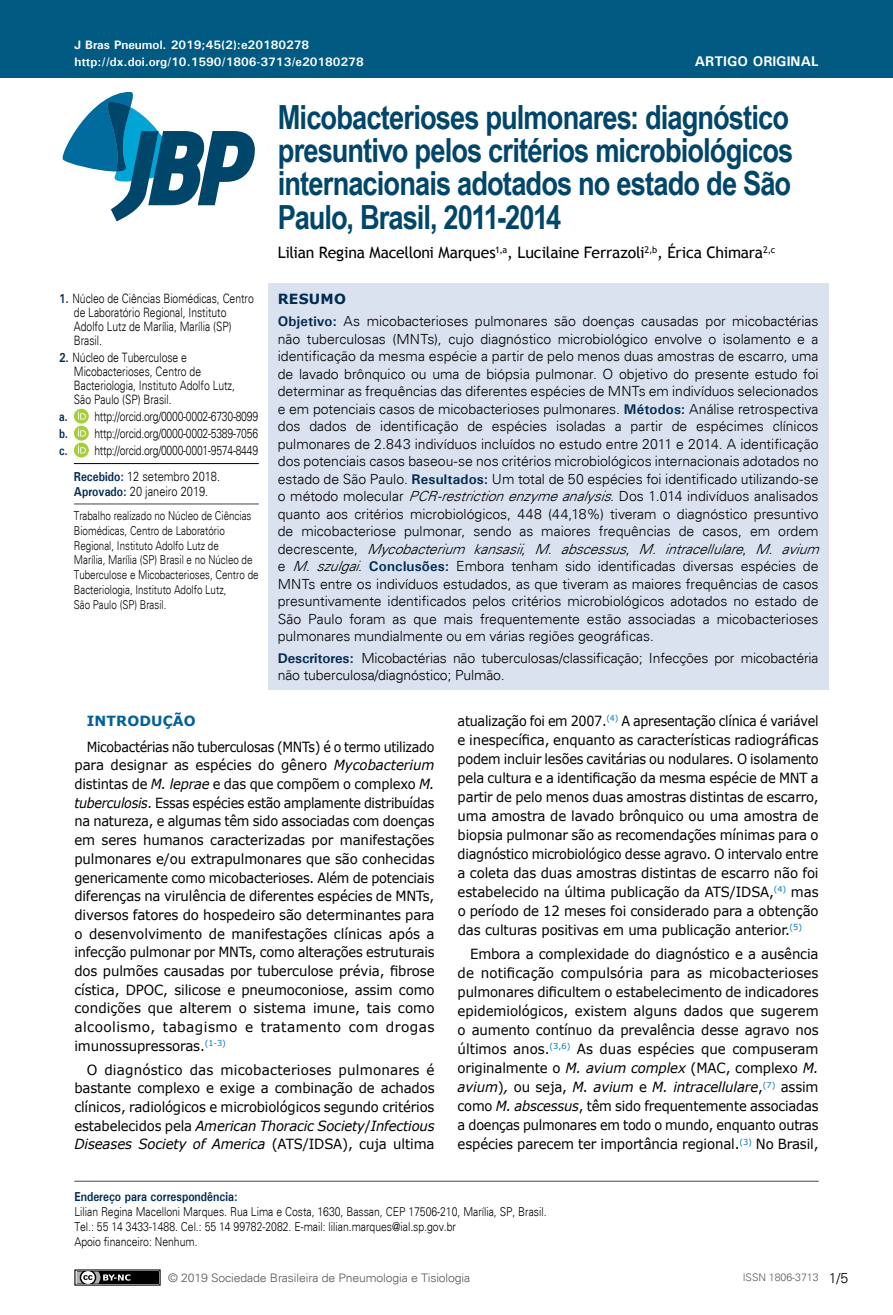
<style>
.page{position:relative;width:893px;height:1315px;background:#fff}
.page>*{position:absolute;margin:0;border:0;box-sizing:border-box;transform-origin:0 0}
.t1{font:700 33.25px/33.2px "Arial Narrow";letter-spacing:-.025em;color:#00466b}
.t2{font:15.75px "Trebuchet MS";letter-spacing:-.015em;color:#000}
.t3{font:300 14px/17.5px "Univers";color:#000}
.t4{font:14px/18.7px "Verdana";letter-spacing:-.01em;color:#000;text-align:justify;scale:.9 1}
.t5{font:14px/19.1px "Verdana";letter-spacing:-.01em;color:#000;text-align:justify;scale:.91 1}
.t6{font:14px/19.1px "Verdana";letter-spacing:-.01em;color:#000;text-align:justify;scale:.95 1}
.t7{font:14px/18.7px "Verdana";letter-spacing:-.01em;color:#000;text-align:justify}
.t8{font:700 14px "Univers";color:#fff}
.t9{font:700 14px "Verdana";letter-spacing:.01em;color:#01609a}
.t10{font:700 14px "Verdana";letter-spacing:.015em;color:#002b51}
.t11{font:300 12.95px/14px "Univers";color:#000;scale:.8 1}
.t12{font:300 12.95px/14.9px "Univers";color:#000;scale:.85 1}
.t13{font:700 12.95px "Univers";color:#002b51;scale:.85 1}
.t14{font:300 12.25px/14.7px "Univers";color:#000;scale:.8 1}
.t15{font:300 12.25px/14.7px "Univers";color:#000;scale:.85 1}
.t16{font:700 12.25px "Univers";color:#fff}
.t17{font:300 11.72px "Univers";letter-spacing:-.01em;color:#58595b;scale:1.04 1}
.t18{font:300 10.5px "Univers";color:#58595b}
.s1{font-weight:700;color:#002b51}
.s2{font-style:italic}
</style>
<div class="page">
<div style="left:0;top:0;width:893px;height:78px;background:#005a82"></div>
<svg style="left:62px;top:91px;width:193px;height:130px"></svg>
<div style="left:75px;top:1270px;width:85px;height:15px;background:#000"></div>
<div style="left:74px;top:1269px;width:87px;height:16px;border:1px solid #000"></div>
<svg style="left:74px;top:1269px;width:56px;height:17px"></svg>
<div style="left:268px;top:283px;width:560px;height:407px;background:#dbe2ef"></div>
<hr style="left:74px;top:1180px;width:745px;height:1px;background:#464547">
<svg style="left:74px;top:409px;width:14px;height:14px"></svg>
<div style="left:74px;top:409px;width:15px;height:14px;background:#a6ce39;border-radius:50%"></div>
<svg style="left:78px;top:411px;width:8px;height:8px"></svg>
<svg style="left:74px;top:426px;width:14px;height:14px"></svg>
<div style="left:74px;top:426px;width:15px;height:14px;background:#a6ce39;border-radius:50%"></div>
<svg style="left:78px;top:428px;width:8px;height:8px"></svg>
<svg style="left:74px;top:443px;width:14px;height:14px"></svg>
<div style="left:74px;top:443px;width:15px;height:14px;background:#a6ce39;border-radius:50%"></div>
<svg style="left:78px;top:445px;width:8px;height:8px"></svg>
<hr style="left:74px;top:463px;width:185px;height:1px;background:#000">
<hr style="left:74px;top:503px;width:185px;height:1px;background:#464547">
<p class="t16" style="left:74px;top:37px;width:236px">J Bras Pneumol. 2019;45(2):e20180278</p>
<p class="t16" style="left:74px;top:54px;width:291px">http://dx.doi.org/10.1590/1806-3713/e20180278</p>
<p class="t8" style="left:695px;top:52px;width:125px">ARTIGO ORIGINAL</p>
<p class="t11" style="left:74px;top:291px;width:226px;text-indent:-15px"><span class="s1">1.</span> Núcleo de Ciências Biomédicas, Centro de Laboratório Regional, Instituto<br>Adolfo Lutz de Marília, Marília (SP)<br>Brasil.</p>
<p class="t11" style="left:74px;top:350px;width:203px;text-indent:-15px"><span class="s1">2.</span> Núcleo de Tuberculose e<br>Micobacterioses, Centro de<br>Bacteriologia, Instituto Adolfo Lutz,<br>São Paulo (SP) Brasil.</p>
<p class="t11" style="left:59px;top:407px;width:250px;line-height:17px;text-align:justify"><span class="s1">a.</span> http://orcid.org/0000-0002-6730-8099 <span class="s1">b.</span> http://orcid.org/0000-0002-5389-7056 <span class="s1">c.</span> http://orcid.org/0000-0001-9574-8449</p>
<p class="t12" style="left:74px;top:469px;width:174px"><span class="s1">Recebido:</span> 12 setembro 2018.<br><span class="s1">Aprovado:</span> 20 janeiro 2019.</p>
<p class="t14" style="left:74px;top:508px;width:232px">Trabalho realizado no Núcleo de Ciências Biomédicas, Centro de Laboratório Regional, Instituto Adolfo Lutz de<br>Marília, Marília (SP) Brasil e no Núcleo de Tuberculose e Micobacterioses, Centro de Bacteriologia, Instituto Adolfo Lutz,<br>São Paulo (SP) Brasil.</p>
<h1 class="t1" style="left:278px;top:99px;width:517px">Micobacterioses pulmonares: diagnóstico presuntivo pelos critérios microbiológicos internacionais adotados no estado de São Paulo, Brasil, 2011-2014</h1>
<p class="t2" style="left:278px;top:244px;width:499px">Lilian Regina Macelloni Marques<sup>1,a</sup>, Lucilaine Ferrazoli<sup>2,b</sup>, Érica Chimara<sup>2,c</sup></p>
<p class="t10" style="left:278px;top:289px;width:70px">RESUMO</p>
<p class="t3" style="left:278px;top:313px;width:548px"><span class="s1">Objetivo:</span> As micobacterioses pulmonares são doenças causadas por micobactérias não tuberculosas (MNTs), cujo diagnóstico microbiológico envolve o isolamento e a identificação da mesma espécie a partir de pelo menos duas amostras de escarro, uma de lavado brônquico ou uma de biópsia pulmonar. O objetivo do presente estudo foi determinar as frequências das diferentes espécies de MNTs em indivíduos selecionados e em potenciais casos de micobacterioses pulmonares. <span class="s1">Métodos:</span> Análise retrospectiva dos dados de identificação de espécies isoladas a partir de espécimes clínicos pulmonares de 2.843 indivíduos incluídos no estudo entre 2011 e 2014. A identificação dos potenciais casos baseou-se nos critérios microbiológicos internacionais adotados no estado de São Paulo. <span class="s1">Resultados:</span> Um total de 50 espécies foi identificado utilizando-se o método molecular <span class="s2">PCR-restrictionenzymeanalysis</span>. Dos 1.014 indivíduos analisados quanto aos critérios microbiológicos, 448 (44,18%) tiveram o diagnóstico presuntivo de micobacteriose pulmonar, sendo as maiores frequências de casos, em ordem d e c r e s c e n t e , <span class="s2">Mycobacterium kansasii</span>, <span class="s2">M. abscessus</span>, <span class="s2">M. intracellulare</span>, <span class="s2">M. avium </span>e <span class="s2">M.szulgai</span>. <span class="s1">Conclusões:</span> Embora tenham sido identificadas diversas espécies de MNTs entre os indivíduos estudados, as que tiveram as maiores frequências de casos presuntivamente identificados pelos critérios microbiológicos adotados no estado de São Paulo foram as que mais frequentemente estão associadas a micobacterioses pulmonares mundialmente ou em várias regiões geográficas.</p>
<p class="t3" style="left:278px;top:650px;width:542px;line-height:16.8px"><span class="s1">Descritores:</span> Micobactérias não tuberculosas/classificação; Infecções por micobactéria não tuberculosa/diagnóstico; Pulmão.</p>
<p class="t9" style="left:87px;top:710px;width:111px">INTRODUÇÃO</p>
<p class="t4" style="left:74px;top:737px;width:402px;text-indent:12px">Micobactérias não tuberculosas (MNTs) é o termo utilizado para designar as espécies do gênero <span class="s2">Mycobacterium </span>distintas de <span class="s2">M. leprae</span> e das que compõem o complexo <span class="s2">M. tuberculosis</span>. Essas espécies estão amplamente distribuídas na natureza, e algumas têm sido associadas com doenças em seres humanos caracterizadas por manifestações pulmonares e/ou extrapulmonares que são conhecidas genericamente como micobacterioses. Além de potenciais diferenças na virulência de diferentes espécies de MNTs, diversos fatores do hospedeiro são determinantes para o desenvolvimento de manifestações clínicas após a infecção pulmonar por MNTs, como alterações estruturais dos pulmões causadas por tuberculose prévia, fibrose cística, DPOC, silicose e pneumoconiose, assim como condições que alterem o sistema imune, tais como alcoolismo, tabagismo e tratamento com drogas imunossupressoras.<sup>(1-3)</sup></p>
<p class="t7" style="left:74px;top:1060px;width:362px;text-indent:12px">O diagnóstico das micobacterioses pulmonares é bastante complexo e exige a combinação de achados clínicos, radiológicos e microbiológicos segundo critérios estabelecidos pela <span class="s2">American Thoracic Society</span>/<span class="s2">Infectious Diseases Society of America</span> (ATS/IDSA), cuja ultima</p>
<p class="t5" style="left:458px;top:711px;width:398px">atualização foi em 2007.<sup>(4)</sup> A apresentação clínica é variável e inespecífica, enquanto as características radiográficas podem incluir lesões cavitárias ou nodulares. O isolamento pela cultura e a identificação da mesma espécie de MNT a partir de pelo menos duas amostras distintas de escarro, uma amostra de lavado brônquico ou uma amostra de biopsia pulmonar são as recomendações mínimas para o diagnóstico microbiológico desse agravo. O intervalo entre a coleta das duas amostras distintas de escarro não foi estabelecido na última publicação da ATS/IDSA,<sup>(4)</sup> mas o período de 12 meses foi considerado para a obtenção das culturas positivas em uma publicação anterior.<sup>(5)</sup></p>
<p class="t6" style="left:458px;top:944px;width:381px;text-indent:12px">Embora a complexidade do diagnóstico e a ausência de notificação compulsória para as micobacterioses pulmonares dificultem o estabelecimento de indicadores epidemiológicos, existem alguns dados que sugerem o aumento contínuo da prevalência desse agravo nos últimos anos.<sup>(3,6)</sup> As duas espécies que compuseram originalmente o <span class="s2">M. avium complex</span> (MAC, complexo <span class="s2">M. avium</span>)<span class="s2">,</span> ou seja, <span class="s2">M. avium</span> e <span class="s2">M. intracellulare</span>,<sup>(7)</sup> assim como <span class="s2">M. abscessus</span>, têm sido frequentemente associadas a doenças pulmonares em todo o mundo, enquanto outras espécies parecem ter importância regional.<sup>(3)</sup> No Brasil,</p>
<p class="t13" style="left:74px;top:1189px;width:194px">Endereço para correspondência:</p>
<p class="t15" style="left:74px;top:1204px;width:557px">Lilian Regina Macelloni Marques. Rua Lima e Costa, 1630, Bassan, CEP 17506-210, Marília, SP, Brasil.<br>Tel.: 55 14 3433-1488. Cel.: 55 14 99782-2082. E-mail: lilian.marques@ial.sp.gov.br<br>Apoio financeiro: Nenhum.</p>
<p class="t17" style="left:168px;top:1270px;width:292px">© 2019 Sociedade Brasileira de Pneumologia e Tisiologia</p>
<p class="t18" style="left:743px;top:1271px;width:77px">ISSN 1806-3713</p>
<p class="t3" style="left:829px;top:1269px;width:21px">1/5</p>
</div>
